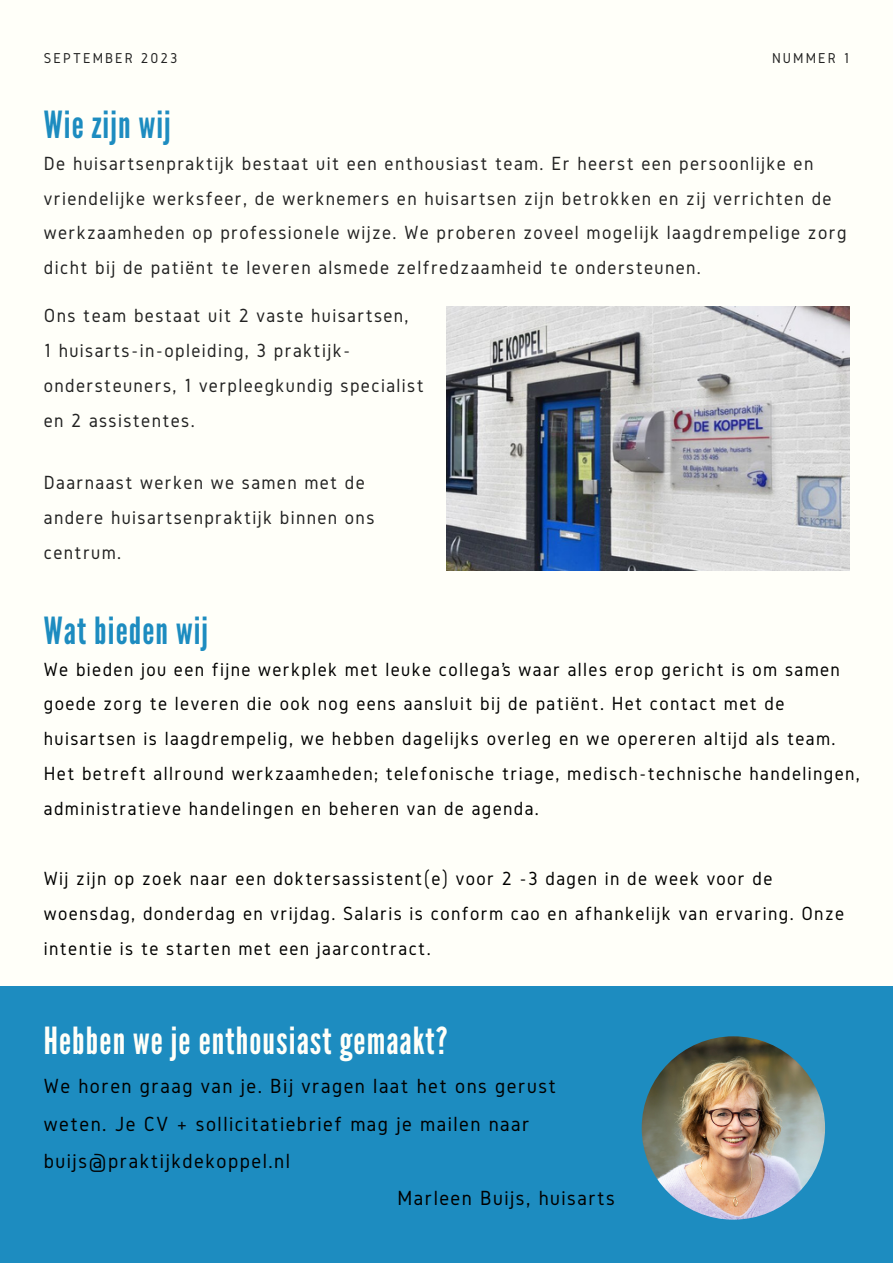
<style>
.page{position:relative;width:893px;height:1264px;background:#fff}
.page>*{position:absolute;margin:0;border:0;box-sizing:border-box;transform-origin:0 0}
.t1{font:37.35px "League Gothic";letter-spacing:.03em;color:#fffff9}
.t2{font:37.35px "League Gothic";letter-spacing:.03em;color:#1d8cc0}
.t3{font:21.3px/37px "Gidole";letter-spacing:.07em;color:#000}
.t4{font:19.8px/34.8px "Gidole";letter-spacing:.07em;color:#000}
.t5{font:19.8px/34.8px "Gidole";letter-spacing:.07em;color:#222}
.t6{font:14.85px "Gidole";letter-spacing:.14em;color:#222}
</style>
<div class="page">
<div style="left:0;top:0;width:892px;height:1262px;background:#fffff9"></div>
<img style="left:446px;top:306px;width:403px;height:264px">
<div style="left:0;top:986px;width:892px;height:276px;background:#1d8cc0"></div>
<img style="left:641px;top:1036px;width:184px;height:183px;border-radius:50%">
<p class="t6" style="left:44px;top:50px;width:135px">SEPTEMBER 2023</p>
<p class="t6" style="left:772px;top:50px;width:79px">NUMMER 1</p>
<p class="t2" style="left:44px;top:103px;width:128px">Wie zijn wij</p>
<p class="t5" style="left:44px;top:145px;width:804px">De huisartsenpraktijk bestaat uit een enthousiast team. Er heerst een persoonlijke en vriendelijke werksfeer, de werknemers en huisartsen zijn betrokken en zij verrichten de werkzaamheden op professionele wijze. We proberen zoveel mogelijk laagdrempelige zorg dicht bij de patiënt te leveren alsmede zelfredzaamheid te ondersteunen.</p>
<p class="t5" style="left:44px;top:298px;width:366px">Ons team bestaat uit 2 vaste huisartsen,</p>
<p class="t5" style="left:44px;top:333px;width:381px">1 huisarts-in-opleiding, 3 praktijk&shy;ondersteuners, 1 verpleegkundig specialist en 2 assistentes.</p>
<p class="t5" style="left:44px;top:464px;width:332px">Daarnaast werken we samen met de andere huisartsenpraktijk binnen ons centrum.</p>
<p class="t2" style="left:44px;top:608px;width:166px">Wat bieden wij</p>
<p class="t4" style="left:44px;top:651px;width:817px">We bieden jou een fijne werkplek met leuke collega’s waar alles erop gericht is om samen goede zorg te leveren die ook nog eens aansluit bij de patiënt. Het contact met de huisartsen is laagdrempelig, we hebben dagelijks overleg en we opereren altijd als team.<br>Het betreft allround werkzaamheden; telefonische triage, medisch-technische handelingen, administratieve handelingen en beheren van de agenda.</p>
<p class="t4" style="left:44px;top:860px;width:801px">Wij zijn op zoek naar een doktersassistent(e) voor 2 -3 dagen in de week voor de woensdag, donderdag en vrijdag. Salaris is conform cao en afhankelijk van ervaring. Onze intentie is te starten met een jaarcontract.</p>
<p class="t1" style="left:44px;top:1019px;width:405px">Hebben we je enthousiast gemaakt?</p>
<p class="t3" style="left:44px;top:1067px;width:513px">We horen graag van je. Bij vragen laat het ons gerust weten. Je CV + sollicitatiebrief mag je mailen naar buijs@praktijkdekoppel.nl</p>
<p class="t3" style="left:397px;top:1178px;width:219px">Marleen Buijs, huisarts</p>
</div>
